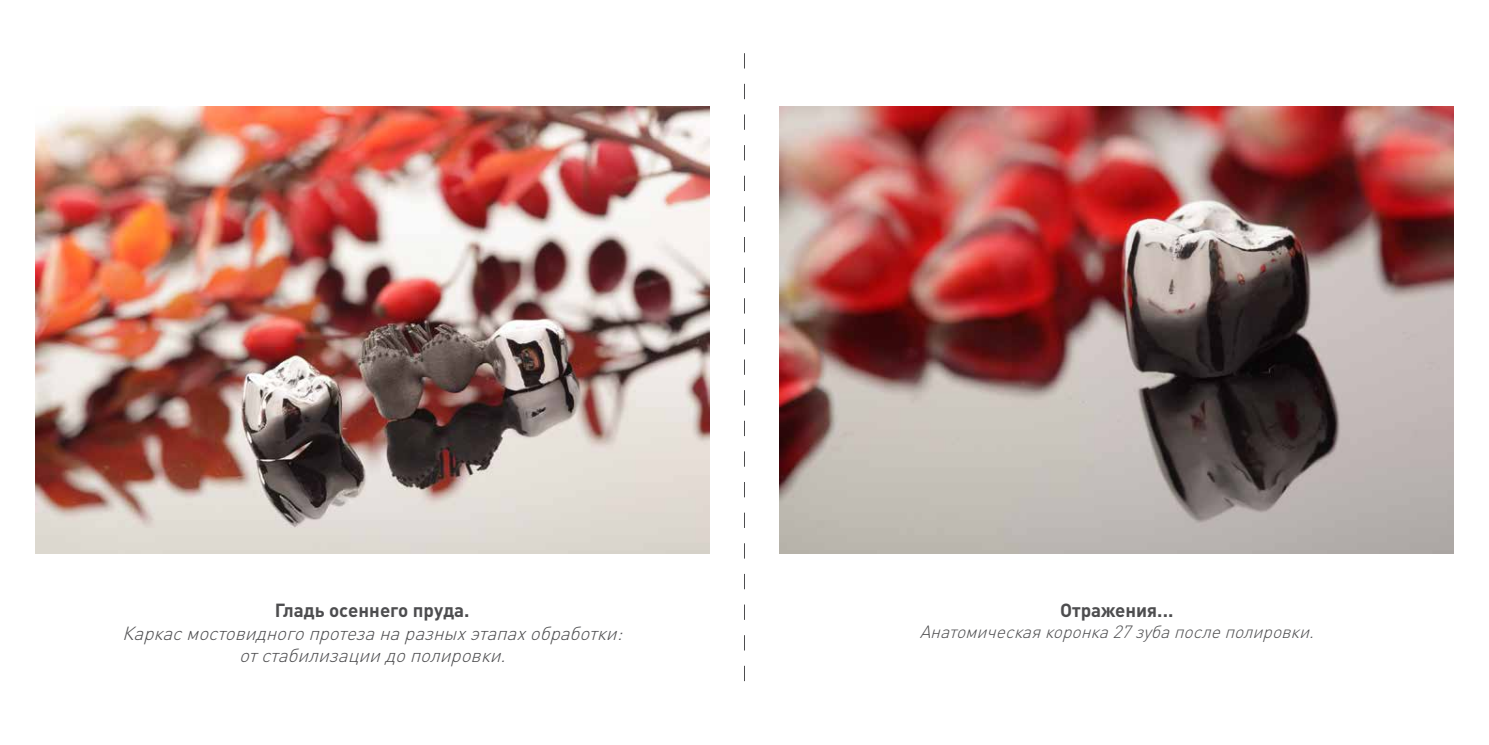
<style>
.page{position:relative;width:1489px;height:745px;background:#fff}
.page>*{position:absolute;margin:0;border:0;box-sizing:border-box;transform-origin:0 0}
.t1{font:italic 300 18.75px/22.5px "DIN Pro";color:#4d4d4f;text-align:center}
.t2{font:700 18.75px "DIN Pro";color:#4d4d4f}
.t3{font:italic 300 17.5px "DIN Pro";color:#4d4d4f}
</style>
<div class="page">
<svg style="left:744px;top:53px;width:1px;height:627px"></svg>
<img style="left:35px;top:106px;width:674px;height:447px">
<img style="left:779px;top:107px;width:674px;height:446px">
<p class="t2" style="left:275px;top:597px;width:196px">Гладь осеннего пруда.</p>
<p class="t1" style="left:122px;top:620px;width:508px">Каркасмостовидногопротезанаразныхэтапахобработки: отстабилизациидополировки.</p>
<p class="t2" style="left:1060px;top:597px;width:115px">Отражения...</p>
<p class="t3" style="left:919px;top:619px;width:401px">Анатомическаякоронка27зубапослеполировки.</p>
</div>
